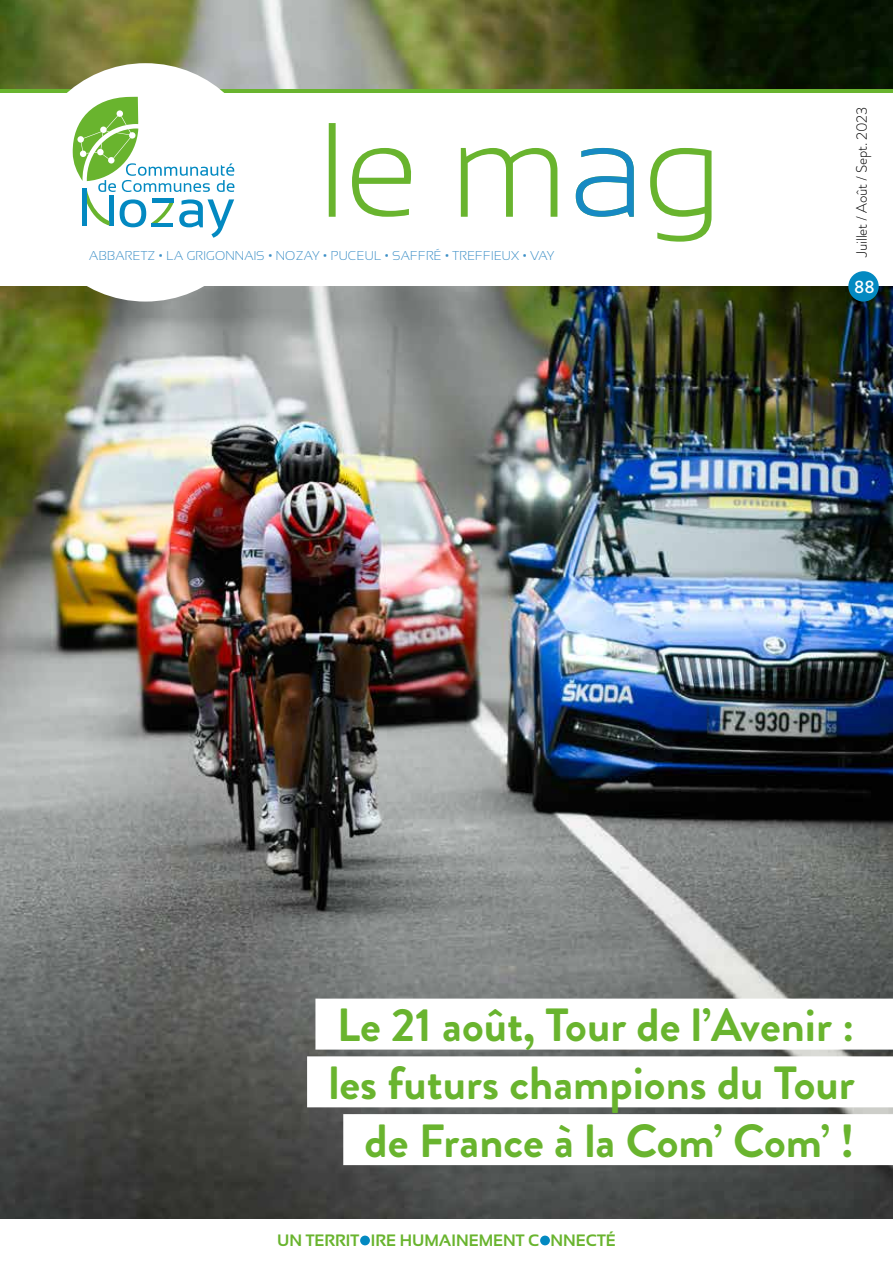
<style>
.page{position:relative;width:893px;height:1263px;background:#fff}
.page>*{position:absolute;margin:0;border:0;box-sizing:border-box;transform-origin:0 0}
.t1{font:700 46.5px/57.8px "Brandon Grotesque";color:#69b42e;text-align:right}
.t2{font:500 18px "Brandon Grotesque";color:#fff}
.t3{font:700 16.5px "Sansation";color:#69b42e}
.t4{font:300 15px "Brandon Grotesque";letter-spacing:-.01em;color:#000}
.t5{font:300 12.75px "Sansation";letter-spacing:.02em;color:#3e90c7}
</style>
<div class="page">
<img style="left:0;top:0;width:893px;height:1218px">
<div style="left:0;top:90px;width:893px;height:196px;background:#fff"></div>
<hr style="left:0;top:90px;width:893px;height:3px;background:#69b42e">
<div style="left:26px;top:63px;width:239px;height:239px;background:#fff;border-radius:50%"></div>
<div style="left:848px;top:271px;width:31px;height:31px;background:#0389c1;border-radius:50%"></div>
<div style="left:360px;top:1235px;width:10px;height:10px;background:#0389c1;border-radius:50%"></div>
<div style="left:540px;top:1235px;width:10px;height:10px;background:#0389c1;border-radius:50%"></div>
<svg style="left:72px;top:97px;width:162px;height:141px"></svg>
<svg style="left:329px;top:123px;width:382px;height:119px"></svg>
<svg style="left:576px;top:148px;width:58px;height:69px"></svg>
<div style="left:315px;top:998px;width:578px;height:51px;background:#fff"></div>
<div style="left:307px;top:1056px;width:586px;height:51px;background:#fff"></div>
<div style="left:343px;top:1114px;width:550px;height:51px;background:#fff"></div>
<p class="t5" style="left:89px;top:249px;width:467px">ABBARETZ • LA GRIGONNAIS • NOZAY • PUCEUL • SAFFRÉ • TREFFIEUX • VAY</p>
<p class="t4" style="left:851px;top:257px;width:151px;rotate:-90deg">Juillet / Août / Sept. 2023</p>
<p class="t2" style="left:854px;top:274px;width:22px">88</p>
<p class="t1" style="left:328px;top:997px;width:528px">Le 21 août, Tour de l’Avenir : les futurs champions du Tour de France à la Com’ Com’ !</p>
<p class="t3" style="left:277px;top:1231px;width:340px">UN TERRIT IRE HUMAINEMENT C NNECTÉ</p>
</div>
